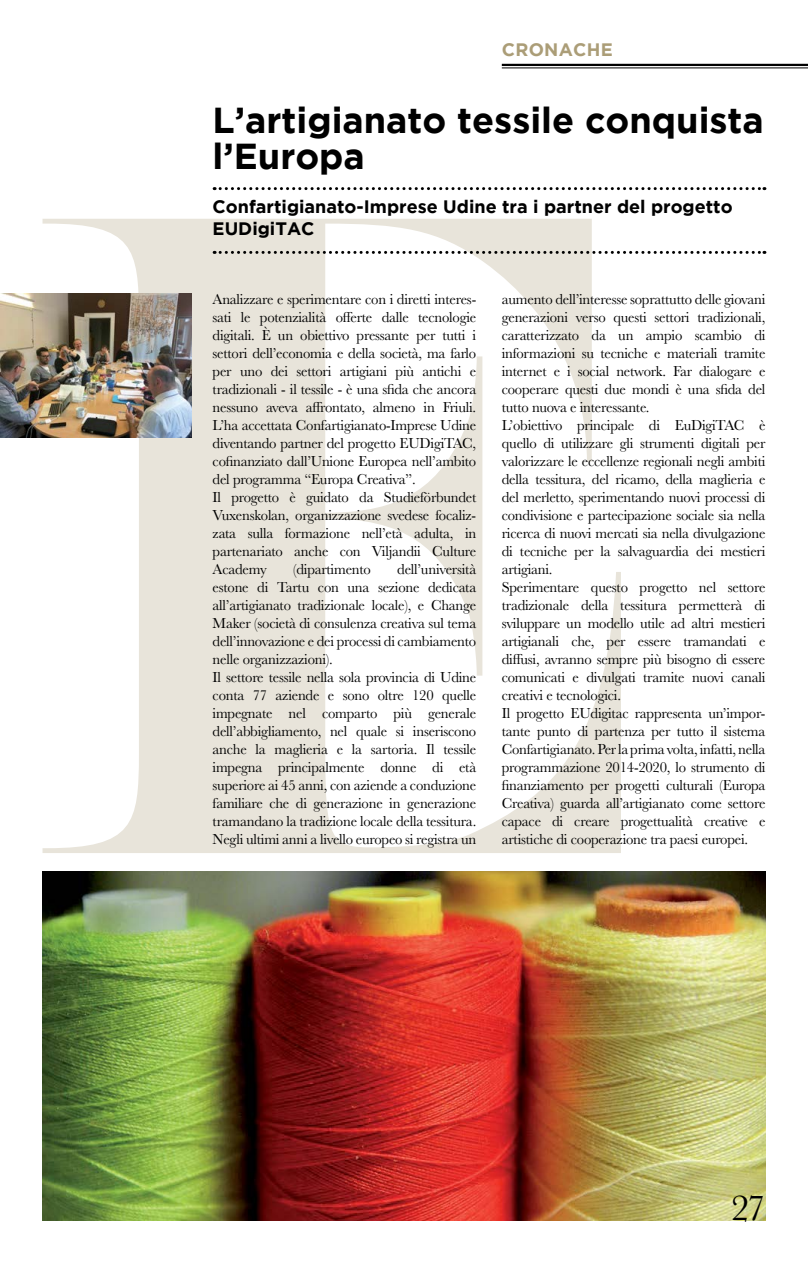
<style>
.page{position:relative;width:808px;height:1263px;background:#fff}
.page>*{position:absolute;margin:0;border:0;box-sizing:border-box;transform-origin:0 0}
.t1{font:37.5px "Baskerville";color:#000}
.t2{font:700 36px/36px "Gotham";color:#000}
.t3{font:700 18px/21.6px "Gotham";color:#000}
.t4{font:700 18px "Gotham";letter-spacing:.015em;color:#ab9d77}
.t5{font:15px/18px "Baskerville";letter-spacing:-.015em;color:#000}
</style>
<div class="page">
<img style="left:43px;top:872px;width:722px;height:348px">
<svg style="left:43px;top:219px;width:578px;height:634px"></svg>
<hr style="left:502px;top:64px;width:306px;height:2px;background:#000">
<hr style="left:502px;top:68px;width:306px;height:1px;background:#000">
<svg style="left:214px;top:187px;width:551px;height:3px"></svg>
<svg style="left:214px;top:251px;width:551px;height:3px"></svg>
<img style="left:0;top:293px;width:191px;height:145px">
<p class="t4" style="left:502px;top:39px;width:112px">CRONACHE</p>
<h2 class="t2" style="left:213px;top:101px;width:553px">L’artigianato tessile conquista l’Europa</h2>
<p class="t3" style="left:213px;top:195px;width:522px">Confartigianato-Imprese Udine tra i partner del progetto<br>EUDigiTAC</p>
<p class="t5" style="left:213px;top:290px;width:265px">Analizzare e sperimentare con i diretti interes&shy;sati le potenzialità offerte dalle tecnologie digitali. È un obiettivo pressante per tutti i settori dell’economia e della società, ma farlo per uno dei settori artigiani più antichi e tradizionali - il tessile - è una sfida che ancora nessuno aveva affrontato, almeno in Friuli.<br>L’ha accettata Confartigianato-Imprese Udine diventando partner del progetto EUDigiTAC, cofinanziato dall’Unione Europea nell’ambito del programma “Europa Creativa”.<br>Il progetto è guidato da Studieförbundet Vuxenskolan, organizzazione svedese focaliz&shy;zata sulla formazione nell’età adulta, in partenariato anche con Viljandii Culture Academy</p>
<p class="t5" style="left:213px;top:560px;width:265px;text-indent:185px">dell’università estone di Tartu con una sezione dedicata all’artigianato tradizionale locale), e Change Maker (società di consulenza creativa sul tema dell’innovazione e dei processi di cambiamento nelle organizzazioni).<br>Il settore tessile nella sola provincia di Udine conta 77 aziende e sono oltre 120 quelle impegnate nel comparto più generale dell’abbigliamento, nel quale si inseriscono anche la maglieria e la sartoria. Il tessile impegna principalmente donne di età superiore ai 45 anni, con aziende a conduzione familiare che di generazione in generazione tramandano la tradizione locale della tessitura.<br>Negli ultimi anni a livello europeo si registra un</p>
<p class="t5" style="left:293px;top:560px;width:79px">(dipartimento</p>
<p class="t5" style="left:502px;top:290px;width:265px">aumento dell’interesse soprattutto delle giovani generazioni verso questi settori tradizionali, caratterizzato da un ampio scambio di informazioni su tecniche e materiali tramite internet e i social network. Far dialogare e cooperare questi due mondi è una sfida del tutto nuova e interessante.<br>L’obiettivo principale di EuDigiTAC è quello di utilizzare gli strumenti digitali per valorizzare le eccellenze regionali negli ambiti della tessitura, del ricamo, della maglieria e del merletto, sperimentando nuovi processi di condivisione e partecipazione sociale sia nella ricerca di nuovi mercati sia nella divulgazione di tecniche per la salvaguardia dei mestieri artigiani.<br>Sperimentare questo progetto nel settore tradizionale della tessitura permetterà di sviluppare un modello utile ad altri mestieri artigianali che, per essere tramandati e diffusi, avranno sempre più bisogno di essere comunicati e divulgati tramite nuovi canali creativi e tecnologici.<br>Il progetto EUdigitac rappresenta un’impor&shy;tante punto di partenza per tutto il sistema Confartigianato. Per la prima volta, infatti, nella programmazione 2014-2020, lo strumento di finanziamento per progetti culturali (Europa Creativa) guarda all’artigianato come settore capace di creare progettualità creative e artistiche di cooperazione tra paesi europei.</p>
<h1 class="t1" style="left:731px;top:1184px;width:36px">27</h1>
</div>
